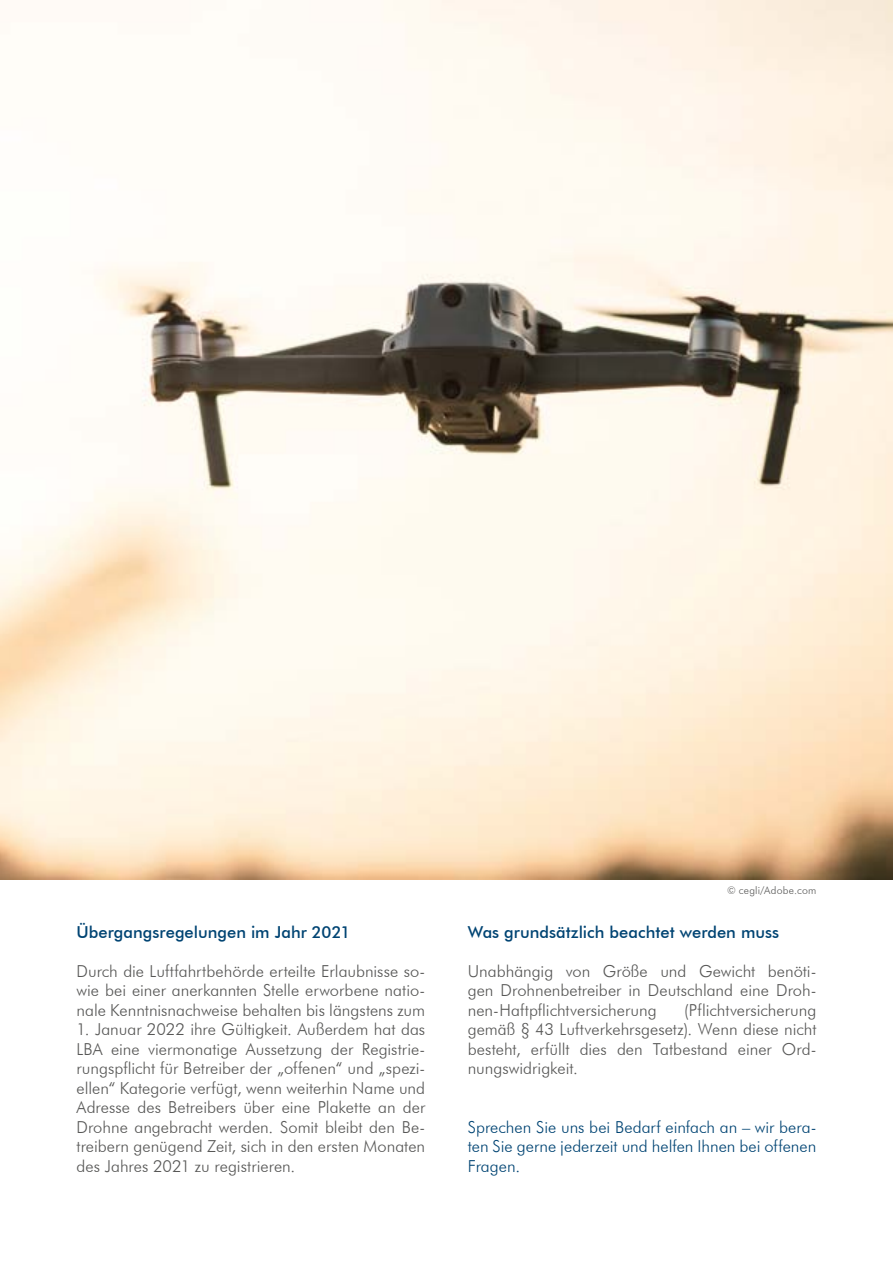
<style>
.page{position:relative;width:893px;height:1263px;background:#fff}
.page>*{position:absolute;margin:0;border:0;box-sizing:border-box;transform-origin:0 0}
.t1{font:300 16.5px/19.5px "Futura BT";color:#575756;text-align:justify}
.t2{font:300 16.5px/19.5px "Futura BT";color:#004473;text-align:justify}
.t3{font:500 16.5px "Futura BT";color:#004473}
.t4{font:300 10.5px "Futura BT";letter-spacing:.02em;color:#575756}
</style>
<div class="page">
<img style="left:0;top:0;width:893px;height:879px">
<p class="t3" style="left:77px;top:922px;width:276px">Übergangsregelungen im Jahr 2021</p>
<p class="t1" style="left:77px;top:961px;width:350px">Durch die Luftfahrtbehörde erteilte Erlaubnisse so&shy;wie bei einer anerkannten Stelle erworbene natio&shy;nale Kenntnisnachweise behalten bis längstens zum</p>
<p class="t1" style="left:77px;top:1019px;width:350px">1. Januar 2022 ihre Gültigkeit. Außerdem hat das LBA eine viermonatige Aussetzung der Registrie&shy;rungspflicht für Betreiber der „offenen“ und „spezi&shy;ellen“ Kategorie verfügt, wenn weiterhin Name und Adresse des Betreibers über eine Plakette an der Drohne angebracht werden. Somit bleibt den Be&shy;treibern genügend Zeit, sich in den ersten Monaten des Jahres 2021 zu registrieren.</p>
<p class="t4" style="left:727px;top:884px;width:91px">© cegli/Adobe.com</p>
<p class="t3" style="left:468px;top:922px;width:313px">Was grundsätzlich beachtet werden muss</p>
<p class="t1" style="left:468px;top:961px;width:350px">Unabhängig von Größe und Gewicht benöti&shy;gen Drohnenbetreiber in Deutschland eine Droh&shy;nen-Haftpflichtversicherung</p>
<p class="t1" style="left:468px;top:1000px;width:350px;text-indent:216px">(Pflichtversicherung gemäß § 43 Luftverkehrsgesetz). Wenn diese nicht besteht, erfüllt dies den Tatbestand einer Ord&shy;nungswidrigkeit.</p>
<p class="t2" style="left:468px;top:1117px;width:350px">Sprechen Sie uns bei Bedarf einfach an – wir bera&shy;ten Sie gerne jederzeit und helfen Ihnen bei offenen Fragen.</p>
</div>
